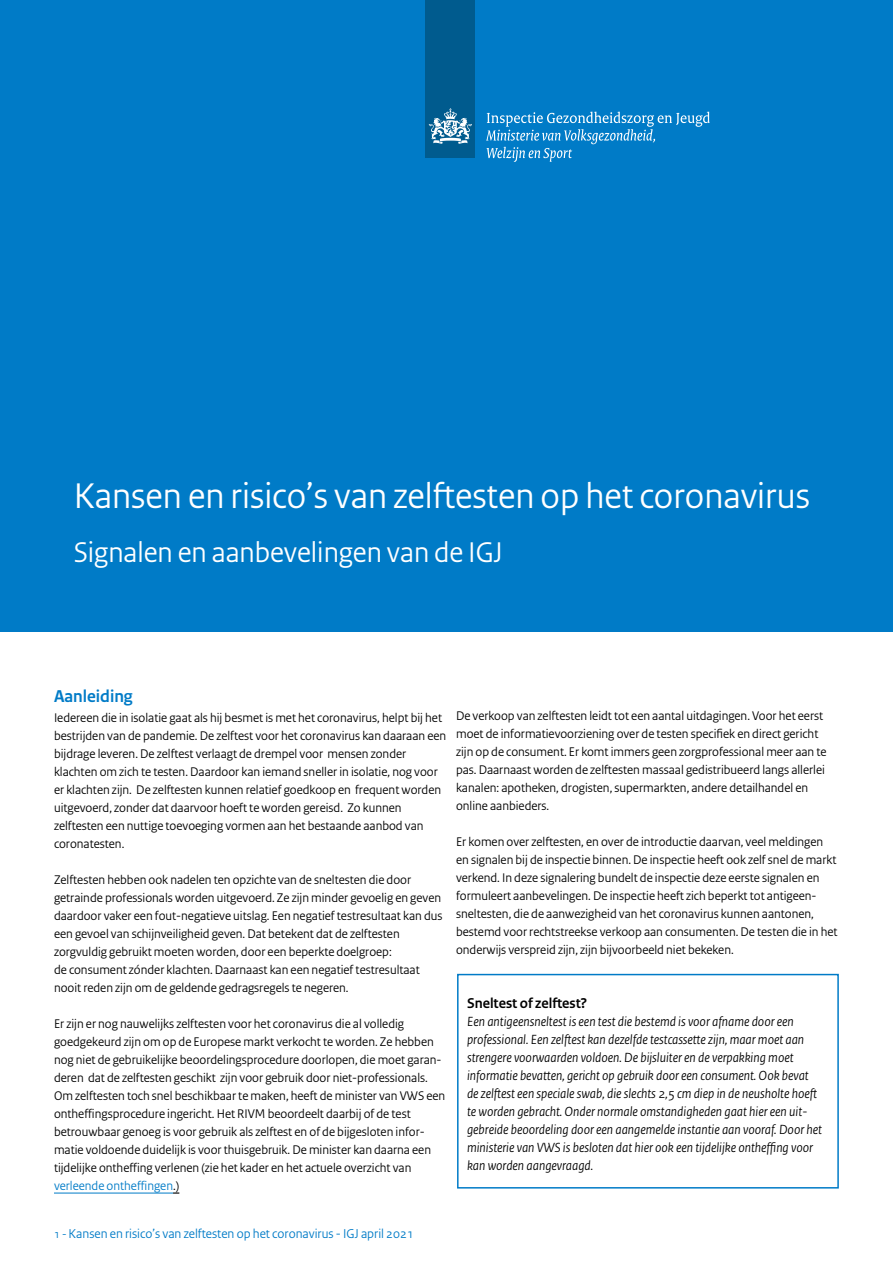
<style>
.page{position:relative;width:893px;height:1263px;background:#fff}
.page>*{position:absolute;margin:0;border:0;box-sizing:border-box;transform-origin:0 0}
.t1{font:37.5px "Rijksoverheid Sans";color:#fff}
.t2{font:30px "Rijksoverheid Sans";color:#fff}
.t3{font:700 18px "Rijksoverheid Sans";color:#007bc7}
.t4{font:700 15px "Rijksoverheid Sans";color:#000}
.t5{font:italic 13.95px/18px "Rijksoverheid Sans";color:#000}
.t6{font:13.5px "Rijksoverheid Sans";color:#007bc7}
.t7{font:13.2px/18px "Rijksoverheid Sans";color:#000}
.s1{color:#007bc7}
.s2{font-size:12px}
</style>
<div class="page">
<div style="left:0;top:0;width:893px;height:631px;background:#007bc7"></div>
<div style="left:425px;top:0;width:50px;height:158px;background:#005b8e"></div>
<svg style="left:429px;top:108px;width:43px;height:36px"></svg>
<svg style="left:486px;top:112px;width:224px;height:50px"></svg>
<hr style="left:54px;top:1193px;width:119px;height:1px;background:#007bc7">
<div style="left:457px;top:974px;width:382px;height:214px;border:2px solid #007bc7"></div>
<h1 class="t1" style="left:74px;top:474px;width:738px">Kansen en risico’s van zelftesten op het coronavirus</h1>
<h2 class="t2" style="left:74px;top:535px;width:431px">Signalen en aanbevelingen van de IGJ</h2>
<h3 class="t3" style="left:54px;top:686px;width:80px">Aanleiding</h3>
<p class="t7" style="left:54px;top:709px;width:394px">Iedereen die in isolatie gaat als hij besmet is met het coronavirus, helpt bij het bestrijden van de pandemie. De zelftest voor het coronavirus kan daaraan een bijdrage leveren. De zelftest verlaagt de drempel voor mensen zonder klachten om zich te testen. Daardoor kan iemand sneller in isolatie, nog voor er klachten zijn. De zelftesten kunnen relatief goedkoop en frequent worden uitgevoerd, zonder dat daarvoor hoeft te worden gereisd. Zo kunnen zelftesten een nuttige toevoeging vormen aan het bestaande aanbod van coronatesten.</p>
<p class="t7" style="left:54px;top:871px;width:390px">Zelftesten hebben ook nadelen ten opzichte van de sneltesten die door getrainde professionals worden uitgevoerd. Ze zijn minder gevoelig en geven daardoor vaker een fout-negatieve uitslag. Een negatief test resultaat kan dus een gevoel van schijnveiligheid geven. Dat betekent dat de zelftesten zorgvuldig gebruikt moeten worden, door een beperkte doelgroep:<br>de consument zónder klachten. Daarnaast kan een negatief testresultaat nooit reden zijn om de geldende gedragsregels te negeren.</p>
<p class="t7" style="left:54px;top:1015px;width:393px">Er zijn er nog nauwelijks zelftesten voor het coronavirus die al volledig goedgekeurd zijn om op de Europese markt verkocht te worden. Ze hebben nog niet de gebruikelijke beoordelings procedure doorlopen, die moet garan&shy;deren dat de zelftesten geschikt zijn voor gebruik door niet-professionals.<br>Om zelftesten toch snel beschikbaar te maken, heeft de minister van VWS een ontheffingsprocedure ingericht. Het RIVM beoordeelt daarbij of de test betrouwbaar genoeg is voor gebruik als zelftest en of de bijgesloten infor&shy;matie voldoende duidelijk is voor thuisgebruik. De minister kan daarna een tijdelijke ontheffing verlenen (zie het kader en het actuele overzicht van <span class="s1">verleende ontheffingen</span>.)</p>
<p class="t6" style="left:54px;top:1226px;width:361px"><span class="s2">1 -</span> Kansen en risico’s van zelftesten op het coronavirus - IGJ april 2021</p>
<p class="t7" style="left:456px;top:707px;width:372px">De verkoop van zelftesten leidt tot een aantal uitdagingen. Voor het eerst moet de informatievoorziening over de testen specifiek en direct gericht zijn op de consument. Er komt immers geen zorgprofessional meer aan te pas. Daarnaast worden de zelftesten massaal gedistribueerd langs allerlei kanalen: apotheken, drogisten, supermarkten, andere detailhandel en online aanbieders.</p>
<p class="t7" style="left:456px;top:833px;width:383px">Er komen over zelftesten, en over de introductie daarvan, veel meldingen en signalen bij de inspectie binnen. De inspectie heeft ook zelf snel de markt verkend. In deze signalering bundelt de inspectie deze eerste signalen en formuleert aanbevelingen. De inspectie heeft zich beperkt tot antigeen&shy;sneltesten, die de aanwezigheid van het coronavirus kunnen aantonen, bestemd voor rechtstreekse verkoop aan consumenten. De testen die in het onderwijs verspreid zijn, zijn bijvoorbeeld niet bekeken.</p>
<p class="t4" style="left:467px;top:995px;width:122px">Sneltest of zelftest?</p>
<p class="t5" style="left:467px;top:1013px;width:356px">Een antigeensneltest is een test die bestemd is voor afname door een professional. Een zelftest kan dezelfde testcassette zijn, maar moet aan strengere voorwaarden voldoen. De bijsluiter en de verpakking moet informatie bevatten, gericht op gebruik door een consument. Ook bevat de zelftest een speciale swab, die slechts 2,5 cm diep in de neusholte hoeft te worden gebracht. Onder normale omstandigheden gaat hier een uit&shy;gebreide beoordeling door een aangemelde instantie aan vooraf. Door het ministerie van VWS is besloten dat hier ook een tijdelijke ontheffing voor kan worden aangevraagd.</p>
</div>
